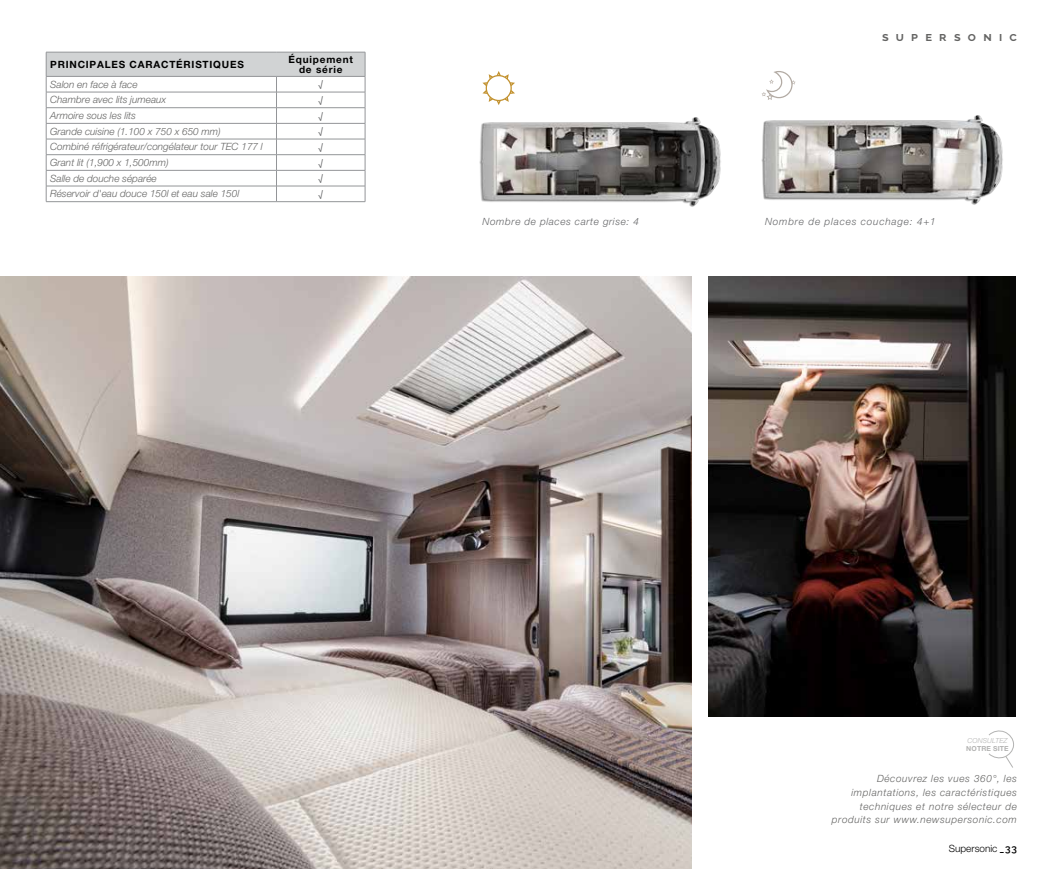
<style>
.page{position:relative;width:1063px;height:869px;background:#fff}
.page>*{position:absolute;margin:0;border:0;box-sizing:border-box;transform-origin:0 0}
.t1{font:700 12.5px "Raleway";letter-spacing:.58em;color:#646463}
.t2{font:italic 300 10px "Helvetica Neue LT Pro";color:#646463}
.t3{font:italic 300 10px/13.8px "Helvetica Neue LT Pro";letter-spacing:.06em;color:#646463;text-align:right}
.t4{font:italic 300 10px "Helvetica Neue LT Pro";letter-spacing:.065em;color:#636466}
.t5{font:700 10px/10px "Helvetica Neue LT Pro";letter-spacing:.08em;color:#000;text-align:center}
.t6{font:300 10px "Helvetica Neue LT Pro";color:#000}
.t7{font:300 8.75px "Helvetica Neue LT Pro";color:#58595b}
.t8{font:italic 300 6.88px "Helvetica Neue LT Pro";letter-spacing:.02em;color:#b3b3b2}
.t9{font:700 6.88px "Helvetica Neue LT Pro";letter-spacing:.02em;color:#b3b3b2}
.s1{font-family:"Raleway";font-weight:600}
</style>
<div class="page">
<hr style="left:46px;top:201px;width:231px;height:1px;background:#939598">
<hr style="left:277px;top:201px;width:88px;height:1px;background:#939598">
<svg style="left:46px;top:52px;width:320px;height:149px"></svg>
<svg style="left:762px;top:71px;width:34px;height:29px"></svg>
<svg style="left:482px;top:71px;width:33px;height:34px"></svg>
<svg style="left:988px;top:730px;width:26px;height:38px"></svg>
<img style="left:0;top:276px;width:692px;height:592px">
<img style="left:708px;top:276px;width:308px;height:440px">
<img style="left:479px;top:117px;width:242px;height:90px">
<img style="left:761px;top:115px;width:242px;height:90px">
<p class="t5" style="left:50px;top:59px;width:195px">PRINCIPALES CARACTÉRISTIQUES</p>
<p class="t5" style="left:289px;top:54px;width:66px">Équipement de série</p>
<p class="t2" style="left:50px;top:78px;width:89px">Salon en face à face</p>
<p class="t7" style="left:319px;top:79px;width:6px">√</p>
<p class="t2" style="left:50px;top:94px;width:118px">Chambre avec lits jumeaux</p>
<p class="t7" style="left:319px;top:94px;width:6px">√</p>
<p class="t2" style="left:50px;top:109px;width:87px">Armoire sous les lits</p>
<p class="t7" style="left:319px;top:110px;width:6px">√</p>
<p class="t2" style="left:50px;top:125px;width:172px">Grande cuisine (1.100 x 750 x 650 mm)</p>
<p class="t7" style="left:319px;top:126px;width:6px">√</p>
<p class="t2" style="left:50px;top:141px;width:214px">Combiné réfrigérateur/congélateur tour TEC 177 l</p>
<p class="t7" style="left:319px;top:141px;width:6px">√</p>
<p class="t2" style="left:50px;top:156px;width:120px">Grant lit (1,900 x 1,500mm)</p>
<p class="t7" style="left:319px;top:157px;width:6px">√</p>
<p class="t2" style="left:50px;top:172px;width:108px">Salle de douche séparée</p>
<p class="t7" style="left:319px;top:173px;width:6px">√</p>
<p class="t2" style="left:50px;top:188px;width:190px">Réservoir d'eau douce 150l et eau sale 150l</p>
<p class="t7" style="left:319px;top:188px;width:6px">√</p>
<p class="t1" style="left:882px;top:29px;width:136px">supersonic</p>
<p class="t4" style="left:482px;top:215px;width:158px">Nombre de places carte grise: 4</p>
<p class="t4" style="left:765px;top:215px;width:172px">Nombre de places couchage: 4+1</p>
<p class="t8" style="left:968px;top:736px;width:41px">CONSULTEZ</p>
<p class="t9" style="left:966px;top:743px;width:44px">NOTRE SITE</p>
<p class="t3" style="left:832px;top:771px;width:187px">Découvrez les vues 360°, les implantations, les caractéristiques techniques et notre sélecteur de produits sur www.newsupersonic.com</p>
<p class="t6" style="left:949px;top:842px;width:70px">Supersonic <span class="s1">_33</span></p>
</div>
